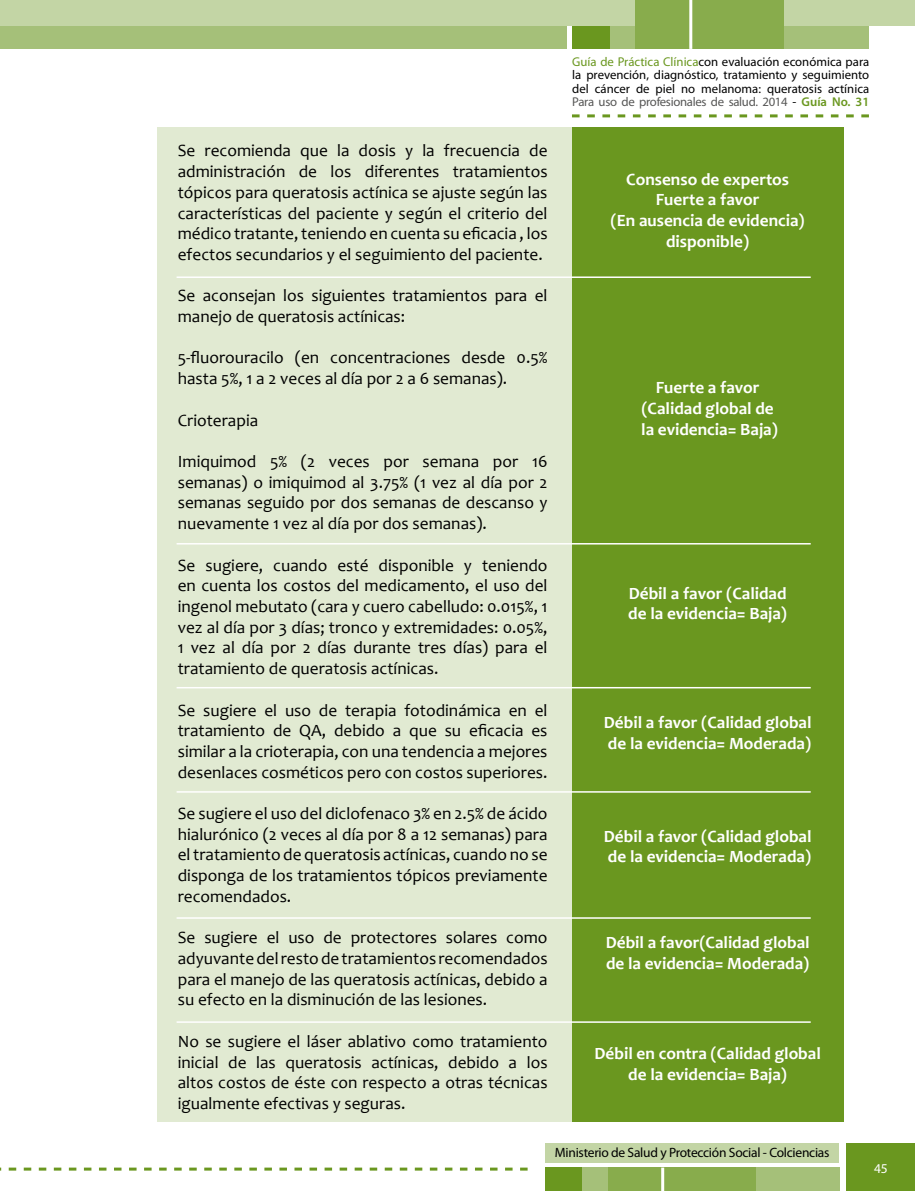
<style>
.page{position:relative;width:915px;height:1191px;background:#fff}
.page>*{position:absolute;margin:0;border:0;box-sizing:border-box;transform-origin:0 0}
.t1{font:17.25px/20.7px "Candara";color:#000;text-align:justify}
.t2{font:700 17.25px/20.7px "Candara";color:#fff}
.t3{font:13.5px "Myriad Pro";letter-spacing:-.02em;color:#000}
.t4{font:13.5px "Myriad Pro";color:#fff}
.t5{font:12.75px/13.5px "Myriad Pro";letter-spacing:-.025em;color:#000;text-align:justify}
.s1{color:#6a971f}
.s2{color:#575756}
.s3{font-weight:600;color:#6a971f}
</style>
<div class="page">
<div style="left:545px;top:1143px;width:293px;height:19px;background:#c3d5a5"></div>
<div style="left:571px;top:0;width:39px;height:49px;background:#6a971f"></div>
<div style="left:544px;top:1167px;width:38px;height:24px;background:#6a971f"></div>
<div style="left:766px;top:0;width:102px;height:49px;background:#a5c079"></div>
<div style="left:0;top:0;width:566px;height:49px;background:#a5c079"></div>
<div style="left:738px;top:1167px;width:101px;height:24px;background:#a5c079"></div>
<div style="left:846px;top:1143px;width:68px;height:48px;background:#6a971f"></div>
<div style="left:610px;top:0;width:25px;height:49px;background:#a5c079"></div>
<div style="left:582px;top:1167px;width:25px;height:24px;background:#a5c079"></div>
<div style="left:0;top:0;width:914px;height:26px;background:#c3d5a5"></div>
<div style="left:635px;top:0;width:148px;height:49px;background:#88ac4c"></div>
<div style="left:607px;top:1167px;width:148px;height:24px;background:#88ac4c"></div>
<hr style="left:689px;top:0;width:3px;height:49px;background:#fff">
<hr style="left:661px;top:1167px;width:3px;height:24px;background:#fff">
<svg style="left:572px;top:114px;width:296px;height:3px"></svg>
<svg style="left:0;top:1167px;width:527px;height:3px"></svg>
<div style="left:157px;top:128px;width:414px;height:994px;background:#e1ead2"></div>
<div style="left:571px;top:128px;width:272px;height:994px;background:#6a971f"></div>
<hr style="left:176px;top:276px;width:634px;height:2px;background:#fff">
<hr style="left:176px;top:543px;width:634px;height:1px;background:#fff">
<hr style="left:176px;top:687px;width:634px;height:1px;background:#fff">
<hr style="left:176px;top:791px;width:634px;height:1px;background:#fff">
<hr style="left:176px;top:917px;width:634px;height:1px;background:#fff">
<hr style="left:176px;top:1021px;width:634px;height:1px;background:#fff">
<p class="t5" style="left:572px;top:54px;width:298px"><span class="s1">Guía de Práctica Clínica</span>con evaluación económica para la prevención, diagnóstico, tratamiento y seguimiento del cáncer de piel no melanoma: queratosis actínica <span class="s2">Para uso de profesionales de salud. 2014</span> - <span class="s3">Guía No. 31</span></p>
<p class="t1" style="left:178px;top:140px;width:371px">Se recomienda que la dosis y la frecuencia de administración de los diferentes tratamientos tópicos para queratosis actínica se ajuste según las características del paciente y según el criterio del médico tratante, teniendo en cuenta su eficacia , los efectos secundarios y el seguimiento del paciente.</p>
<p class="t1" style="left:178px;top:285px;width:371px">Se aconsejan los siguientes tratamientos para el manejo de queratosis actínicas:</p>
<p class="t1" style="left:178px;top:347px;width:371px">5-fluorouracilo (en concentraciones desde 0.5% hasta 5%, 1 a 2 veces al día por 2 a 6 semanas).</p>
<p class="t1" style="left:178px;top:409px;width:82px">Crioterapia</p>
<p class="t1" style="left:178px;top:451px;width:371px">Imiquimod 5% (2 veces por semana por 16 semanas) o imiquimod al 3.75% (1 vez al día por 2 semanas seguido por dos semanas de descanso y nuevamente 1 vez al día por dos semanas).</p>
<p class="t1" style="left:178px;top:554px;width:371px">Se sugiere, cuando esté disponible y teniendo en cuenta los costos del medicamento, el uso del ingenol mebutato (cara y cuero cabelludo: 0.015%, 1 vez al día por 3 días; tronco y extremidades: 0.05%, 1 vez al día por 2 días durante tres días) para el tratamiento de queratosis actínicas.</p>
<p class="t1" style="left:178px;top:699px;width:371px">Se sugiere el uso de terapia fotodinámica en el tratamiento de QA, debido a que su eficacia es similar a la crioterapia, con una tendencia a mejores desenlaces cosméticos pero con costos superiores.</p>
<p class="t1" style="left:178px;top:803px;width:371px">Se sugiere el uso del diclofenaco 3% en 2.5% de ácido hialurónico (2 veces al día por 8 a 12 semanas) para el tratamiento de queratosis actínicas, cuando no se disponga de los tratamientos tópicos previamente recomendados.</p>
<p class="t1" style="left:178px;top:927px;width:371px">Se sugiere el uso de protectores solares como adyuvante del resto de tratamientos recomendados para el manejo de las queratosis actínicas, debido a su efecto en la disminución de las lesiones.</p>
<p class="t1" style="left:178px;top:1030px;width:371px">No se sugiere el láser ablativo como tratamiento inicial de las queratosis actínicas, debido a los altos costos de éste con respecto a otras técnicas igualmente efectivas y seguras.</p>
<p class="t2" style="left:610px;top:169px;width:195px;text-align:center">Consenso de expertos<br>Fuerte a favor<br>(En ausencia de evidencia) disponible)</p>
<p class="t2" style="left:641px;top:377px;width:138px;text-align:center">Fuerte a favor (Calidad global de la evidencia= Baja)</p>
<p class="t2" style="left:628px;top:582px;width:160px">Débil a favor (Calidad de la evidencia= Baja)</p>
<p class="t2" style="left:603px;top:712px;width:209px">Débil a favor (Calidad global de la evidencia= Moderada)</p>
<p class="t2" style="left:603px;top:825px;width:209px">Débil a favor (Calidad global de la evidencia= Moderada)</p>
<p class="t2" style="left:605px;top:931px;width:205px">Débil a favor(Calidad global de la evidencia= Moderada)</p>
<p class="t2" style="left:594px;top:1043px;width:228px;text-align:center">Débil en contra (Calidad global de la evidencia= Baja)</p>
<p class="t3" style="left:554px;top:1144px;width:276px">Ministerio de Salud y Protección Social - Colciencias</p>
<p class="t4" style="left:873px;top:1159px;width:15px">45</p>
</div>
